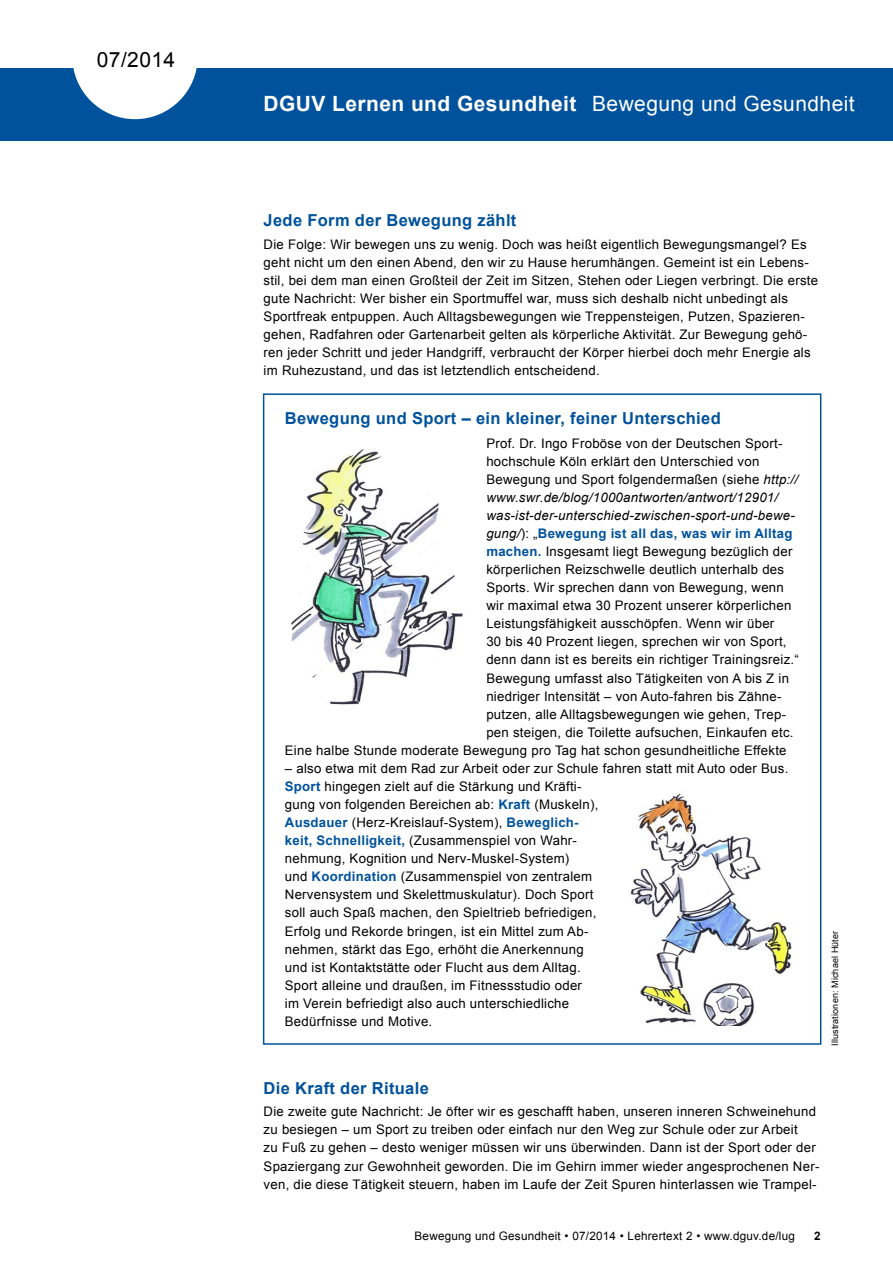
<style>
.page{position:relative;width:893px;height:1263px;background:#fff}
.page>*{position:absolute;margin:0;border:0;box-sizing:border-box;transform-origin:0 0}
.t1{font:700 21px "Arial";letter-spacing:.02em;color:#fff}
.t2{font:21px "Arial";letter-spacing:.02em;color:#fff}
.t3{font:21px "Arial";letter-spacing:.02em;color:#000}
.t4{font:700 16.5px "Arial";letter-spacing:.02em;color:#00529c}
.t5{font:13.2px/18px "Arial";letter-spacing:.02em;color:#000}
.t6{font:italic 13.2px "Arial";letter-spacing:.02em;color:#000}
.t7{font:700 13.2px "Arial";letter-spacing:.02em;color:#00529c}
.t8{font:11.7px "Arial";letter-spacing:.02em;color:#000}
.t9{font:700 11.7px "Arial";color:#000}
.t10{font:9px "Arial";letter-spacing:.015em;color:#000}
.s1{font-style:italic}
.s2{font-weight:400;font-style:italic;color:#000}
.s3{font-weight:400;color:#000}
.s4{font-weight:700;color:#00529c}
</style>
<div class="page">
<div style="left:0;top:68px;width:893px;height:72px;background:#00529c"></div>
<svg style="left:73px;top:68px;width:124px;height:51px"></svg>
<img style="left:291px;top:449px;width:172px;height:256px">
<img style="left:630px;top:793px;width:162px;height:233px">
<h1 class="t3" style="left:97px;top:46px;width:80px">07/2014</h1>
<h1 class="t1" style="left:264px;top:90px;width:314px">DGUV Lernen und Gesundheit</h1>
<h1 class="t2" style="left:592px;top:90px;width:264px">Bewegung und Gesundheit</h1>
<p class="t4" style="left:264px;top:209px;width:254px">Jede Form der Bewegung zählt</p>
<p class="t5" style="left:264px;top:235px;width:556px">Die Folge: Wir bewegen uns zu wenig. Doch was heißt eigentlich Bewegungsmangel? Es geht nicht um den einen Abend, den wir zu Hause herumhängen. Gemeint ist ein Lebens&shy;stil, bei dem man einen Großteil der Zeit im Sitzen, Stehen oder Liegen verbringt. Die erste gute Nachricht: Wer bisher ein Sportmuffel war, muss sich deshalb nicht unbedingt als Sportfreak entpuppen. Auch Alltagsbewegungen wie Treppensteigen, Putzen, Spazieren&shy;gehen, Radfahren oder Gartenarbeit gelten als körperliche Aktivität. Zur Bewegung gehö&shy;ren jeder Schritt und jeder Handgriff, verbraucht der Körper hierbei doch mehr Energie als im Ruhezustand, und das ist letztendlich entscheidend.</p>
<p class="t4" style="left:285px;top:407px;width:437px">Bewegung und Sport – ein kleiner, feiner Unterschied</p>
<p class="t5" style="left:486px;top:434px;width:298px">Prof. Dr. Ingo Froböse von der Deutschen Sport-</p>
<p class="t5" style="left:486px;top:452px;width:275px">hochschule Köln erklärt den Unterschied von</p>
<p class="t5" style="left:486px;top:470px;width:313px">Bewegung und Sport folgendermaßen (siehe <span class="s1">http://</span></p>
<p class="t6" style="left:486px;top:489px;width:293px">www.swr.de/blog/1000antworten/antwort/12901/</p>
<p class="t6" style="left:486px;top:507px;width:310px">was-ist-der-unterschied-zwischen-sport-und-bewe-</p>
<p class="t7" style="left:486px;top:524px;width:308px"><span class="s2">gung/</span><span class="s3">): „</span>Bewegung ist all das, was wir im Alltag</p>
<p class="t5" style="left:486px;top:542px;width:308px"><span class="s4">machen.</span> Insgesamt liegt Bewegung bezüglich der</p>
<p class="t5" style="left:486px;top:561px;width:299px">körperlichen Reizschwelle deutlich unterhalb des</p>
<p class="t5" style="left:486px;top:579px;width:299px">Sports. Wir sprechen dann von Bewegung, wenn</p>
<p class="t5" style="left:486px;top:597px;width:307px">wir maximal etwa 30 Prozent unserer körperlichen</p>
<p class="t5" style="left:486px;top:615px;width:289px">Leistungsfähigkeit ausschöpfen. Wenn wir über</p>
<p class="t5" style="left:486px;top:633px;width:302px">30 bis 40 Prozent liegen, sprechen wir von Sport,</p>
<p class="t5" style="left:486px;top:651px;width:314px">denn dann ist es bereits ein richtiger Trainingsreiz.“</p>
<p class="t5" style="left:486px;top:669px;width:304px">Bewegung umfasst also Tätigkeiten von A bis Z in</p>
<p class="t5" style="left:486px;top:687px;width:297px">niedriger Intensität – von Auto-fahren bis Zähne-</p>
<p class="t5" style="left:486px;top:705px;width:301px">putzen, alle Alltagsbewegungen wie gehen, Trep-</p>
<p class="t5" style="left:486px;top:723px;width:309px">pen steigen, die Toilette aufsuchen, Einkaufen etc.</p>
<p class="t5" style="left:285px;top:741px;width:503px">Eine halbe Stunde moderate Bewegung pro Tag hat schon gesundheitliche Effekte</p>
<p class="t5" style="left:285px;top:759px;width:505px">– also etwa mit dem Rad zur Arbeit oder zur Schule fahren statt mit Auto oder Bus.<br><span class="s4">Sport</span> hingegen zielt auf die Stärkung und Kräfti-<br>gung von folgenden Bereichen ab: <span class="s4">Kraft</span> (Muskeln),<br><span class="s4">Ausdauer</span> (Herz-Kreislauf-System), <span class="s4">Beweglich-<br>keit, Schnelligkeit,</span> (Zusammenspiel von Wahr-<br>nehmung, Kognition und Nerv-Muskel-System)<br>und <span class="s4">Koordination</span> (Zusammenspiel von zentralem<br>Nervensystem und Skelettmuskulatur). Doch Sport<br>soll auch Spaß machen, den Spieltrieb befriedigen,<br>Erfolg und Rekorde bringen, ist ein Mittel zum Ab-<br>nehmen, stärkt das Ego, erhöht die Anerkennung<br>und ist Kontaktstätte oder Flucht aus dem Alltag.<br>Sport alleine und draußen, im Fitnessstudio oder<br>im Verein befriedigt also auch unterschiedliche<br>Bedürfnisse und Motive.</p>
<p class="t10" style="left:829px;top:1046px;width:117px;rotate:-90deg">Illustrationen: Michael Hüter</p>
<p class="t4" style="left:264px;top:1077px;width:167px">Die Kraft der Rituale</p>
<p class="t5" style="left:264px;top:1103px;width:557px">Die zweite gute Nachricht: Je öfter wir es geschafft haben, unseren inneren Schweinehund zu besiegen – um Sport zu treiben oder einfach nur den Weg zur Schule oder zur Arbeit<br>zu Fuß zu gehen – desto weniger müssen wir uns überwinden. Dann ist der Sport oder der Spaziergang zur Gewohnheit geworden. Die im Gehirn immer wieder angesprochenen Ner&shy;ven, die diese Tätigkeit steuern, haben im Laufe der Zeit Spuren hinterlassen wie Trampel-</p>
<p class="t8" style="left:415px;top:1228px;width:382px">Bewegung und Gesundheit • 07/2014 • Lehrertext 2 • www.dguv.de/lug</p>
<p class="t9" style="left:814px;top:1228px;width:8px">2</p>
</div>
